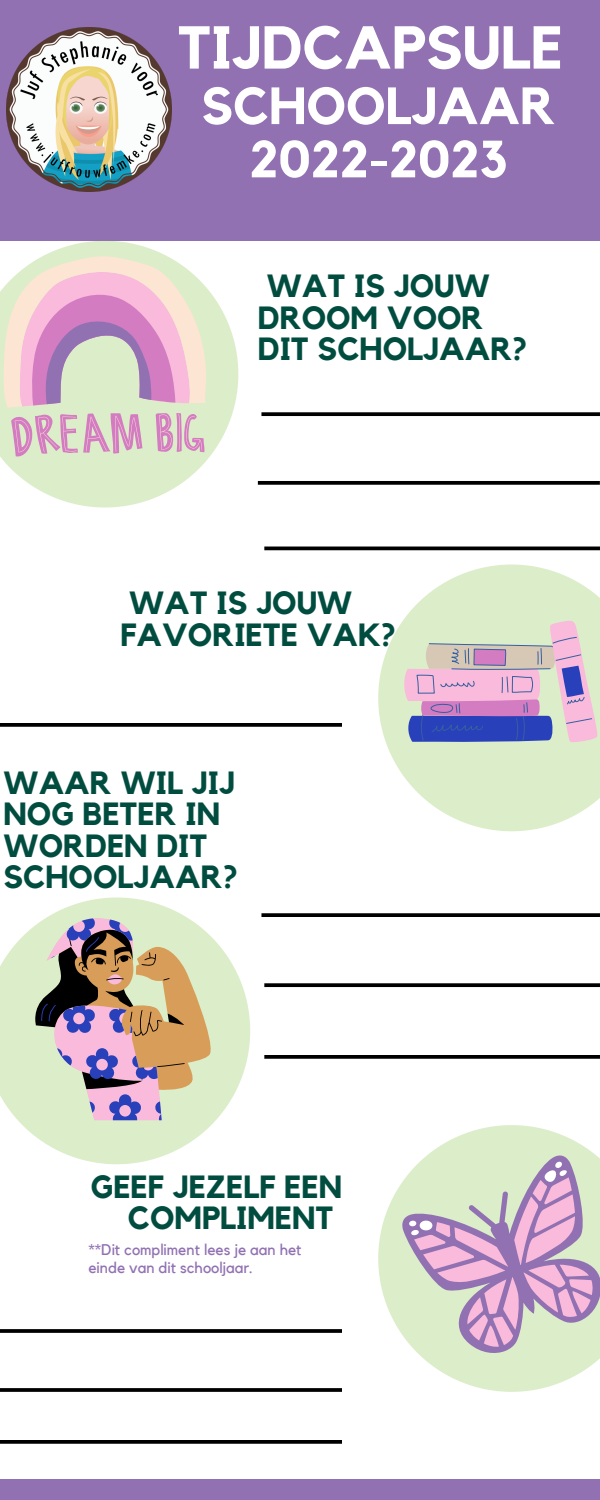
<style>
.page{position:relative;width:600px;height:1500px;background:#fff}
.page>*{position:absolute;margin:0;border:0;box-sizing:border-box;transform-origin:0 0}
.t1{font:700 59.7px "Kollektif";color:#fff}
.t2{font:700 51.8px/53.2px "Kollektif";color:#fff;text-align:center}
.t3{font:700 32px/31.5px "Kollektif";color:#004d40}
.t4{font:15.5px/18px "Kollektif";color:#9171b2}
</style>
<div class="page">
<div style="left:0;top:0;width:600px;height:241px;background:#9171b2"></div>
<svg style="left:0;top:241px;width:238px;height:267px;fill:#dcedc9"></svg>
<svg style="left:378px;top:565px;width:222px;height:266px;fill:#dcedc9"></svg>
<svg style="left:0;top:898px;width:250px;height:266px;fill:#dcedc9"></svg>
<svg style="left:378px;top:1125px;width:214px;height:267px"></svg>
<svg style="left:398px;top:1152px;width:202px;height:218px;fill:#dcedc9"></svg>
<svg style="left:409px;top:1160px;width:191px;height:195px;background:#cfbec7"></svg>
<div style="left:0;top:1479px;width:600px;height:21px;background:#9171b2"></div>
<svg style="left:4px;top:256px;width:202px;height:196px"></svg>
<svg style="left:11px;top:269px;width:193px;height:187px;background:#dfbfca"></svg>
<svg style="left:185px;top:919px;width:30px;height:201px;background:#dcd8ad"></svg>
<svg style="left:31px;top:913px;width:154px;height:207px;background:#b6a499"></svg>
<svg style="left:261px;top:412px;width:339px;height:4px"></svg>
<svg style="left:258px;top:481px;width:342px;height:4px"></svg>
<hr style="left:264px;top:547px;width:336px;height:3px;background:#000">
<svg style="left:261px;top:913px;width:339px;height:4px"></svg>
<svg style="left:264px;top:983px;width:336px;height:4px"></svg>
<svg style="left:264px;top:1055px;width:336px;height:4px"></svg>
<svg style="left:0;top:1329px;width:342px;height:4px"></svg>
<svg style="left:0;top:1388px;width:342px;height:4px"></svg>
<svg style="left:0;top:1440px;width:342px;height:4px"></svg>
<svg style="left:0;top:723px;width:342px;height:4px"></svg>
<svg style="left:403px;top:619px;width:196px;height:123px;background:#beafc7"></svg>
<img style="left:6px;top:27px;width:165px;height:165px">
<h1 class="t1" style="left:178px;top:20px;width:387px">TIJDCAPSULE</h1>
<h2 class="t2" style="left:201px;top:81px;width:356px">SCHOOLJAAR<br>2022-2023</h2>
<p class="t3" style="left:258px;top:272px;width:271px">WAT IS JOUW<br>DROOM VOOR<br>DIT SCHOLJAAR?</p>
<p class="t3" style="left:120px;top:589px;width:277px">WAT IS JOUW<br>FAVORIETE VAK?</p>
<p class="t3" style="left:4px;top:768px;width:236px">WAAR WIL JIJ<br>NOG BETER IN<br>WORDEN DIT<br>SCHOOLJAAR?</p>
<p class="t3" style="left:91px;top:1172px;width:253px;text-align:right">GEEF JEZELF EEN<br>COMPLIMENT</p>
<p class="t4" style="left:88px;top:1242px;width:215px">**Dit compliment lees je aan het einde van dit schooljaar.</p>
</div>
